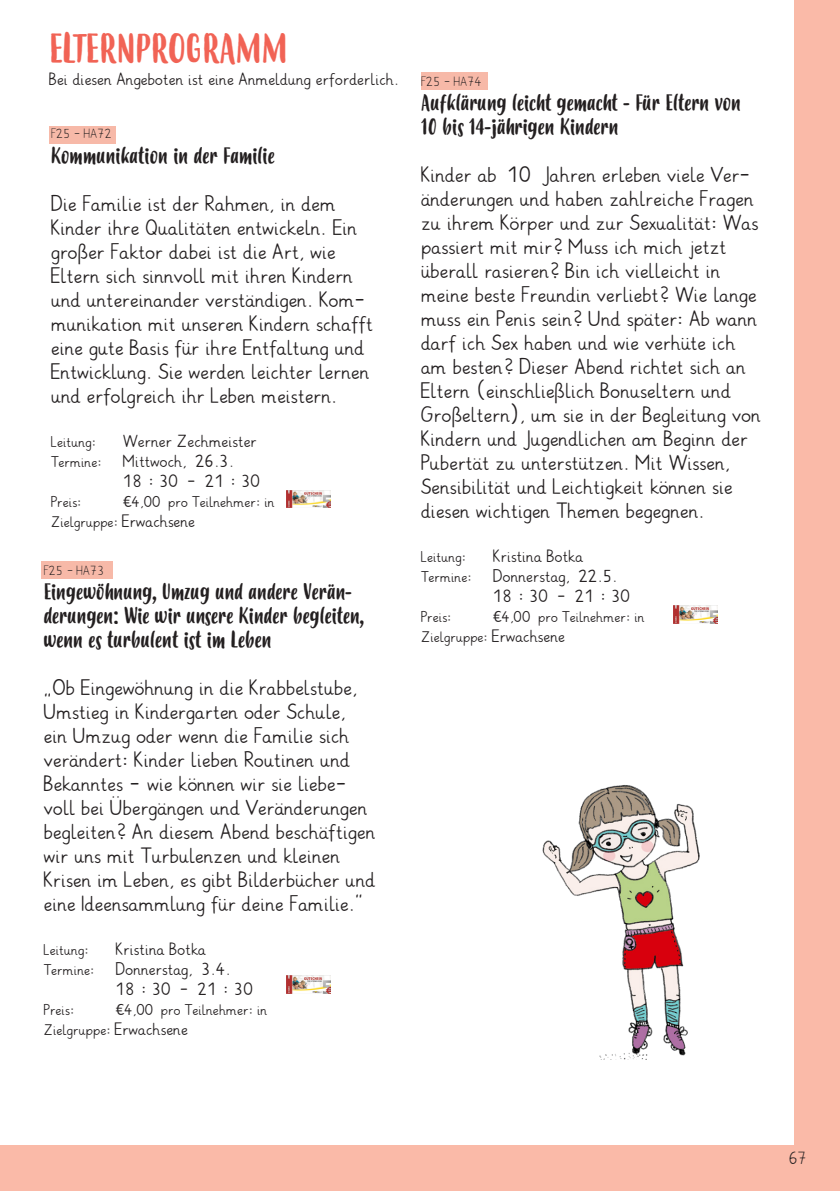
<style>
.page{position:relative;width:840px;height:1191px;background:#fff}
.page>*{position:absolute;margin:0;border:0;box-sizing:border-box;transform-origin:0 0}
.t1{font:40px "Budidaya";color:#f16355}
.t2{font:22px/24px "Budidaya";color:#231f20}
.t3{font:20px/24px "Grundschrift";color:#231f20}
.t4{font:16px "Grundschrift";color:#231f20}
.t5{font:300 16px "Grundschrift";color:#231f20}
.t6{font:14px "Grundschrift";color:#231f20}
.t7{font:300 12px "Grundschrift";color:#231f20}
.s1{font-size:16px}
</style>
<div class="page">
<div style="left:42px;top:561px;width:71px;height:17px;background:#f7b9a8"></div>
<div style="left:794px;top:0;width:45px;height:1191px;background:#fabaa8"></div>
<div style="left:0;top:1145px;width:839px;height:46px;background:#fabaa8"></div>
<div style="left:421px;top:72px;width:66px;height:17px;background:#f7b9a8"></div>
<div style="left:49px;top:126px;width:67px;height:17px;background:#f7b9a8"></div>
<img style="left:673px;top:606px;width:44px;height:17px">
<img style="left:286px;top:490px;width:44px;height:18px">
<img style="left:286px;top:975px;width:44px;height:18px">
<img style="left:542px;top:785px;width:158px;height:274px">
<p class="t1" style="left:49px;top:26px;width:240px">ELTERNPROGRAMM</p>
<p class="t4" style="left:49px;top:69px;width:351px">Bei diesen Angeboten ist eine Anmeldung erforderlich.</p>
<p class="t7" style="left:51px;top:127px;width:62px">F25-HA72</p>
<p class="t2" style="left:51px;top:144px;width:225px">Kommunikation in der Familie</p>
<p class="t3" style="left:51px;top:191px;width:323px">Die Familie ist der Rahmen, in dem Kinder ihre Qualitäten entwickeln. Ein großer Faktor dabei ist die Art, wie Eltern sich sinnvoll mit ihren Kindern und untereinander verständigen. Kom&shy;munikation mit unseren Kindern schafft eine gute Basis für ihre Entfaltung und Entwicklung. Sie werden leichter lernen und erfolgreich ihr Leben meistern.</p>
<p class="t6" style="left:51px;top:433px;width:46px">Leitung:</p>
<p class="t4" style="left:123px;top:431px;width:135px">Werner Zechmeister</p>
<p class="t6" style="left:51px;top:453px;width:52px">Termine:</p>
<p class="t4" style="left:123px;top:451px;width:113px">Mittwoch, 26.3.</p>
<p class="t4" style="left:123px;top:471px;width:139px">18:30 - 21:30</p>
<p class="t6" style="left:51px;top:493px;width:32px">Preis:</p>
<p class="t6" style="left:123px;top:493px;width:153px">€4,00 pro Teilnehmer: in</p>
<p class="t6" style="left:51px;top:513px;width:145px">Zielgruppe: <span class="s1">Erwachsene</span></p>
<p class="t7" style="left:44px;top:563px;width:62px">F25-HA73</p>
<p class="t2" style="left:44px;top:581px;width:322px">Eingewöhnung, Umzug und andere Verän&shy;derungen: Wie wir unsere Kinder begleiten, wenn es turbulent ist im Leben</p>
<p class="t3" style="left:44px;top:676px;width:333px">„Ob Eingewöhnung in die Krabbelstube, Umstieg in Kindergarten oder Schule,<br>ein Umzug oder wenn die Familie sich verändert: Kinder lieben Routinen und Bekanntes - wie können wir sie liebe&shy;voll bei Übergängen und Veränderungen begleiten? An diesem Abend beschäftigen wir uns mit Turbulenzen und kleinen Krisen im Leben, es gibt Bilderbücher und eine Ideensammlung für deine Familie.“</p>
<p class="t6" style="left:44px;top:941px;width:46px">Leitung:</p>
<p class="t4" style="left:116px;top:939px;width:92px">Kristina Botka</p>
<p class="t6" style="left:44px;top:961px;width:52px">Termine:</p>
<p class="t4" style="left:116px;top:959px;width:116px">Donnerstag, 3.4.</p>
<p class="t4" style="left:116px;top:979px;width:139px">18:30 - 21:30</p>
<p class="t6" style="left:44px;top:1001px;width:32px">Preis:</p>
<p class="t6" style="left:116px;top:1001px;width:153px">€4,00 pro Teilnehmer: in</p>
<p class="t6" style="left:44px;top:1021px;width:145px">Zielgruppe: <span class="s1">Erwachsene</span></p>
<p class="t7" style="left:421px;top:74px;width:62px">F25-HA74</p>
<p class="t2" style="left:421px;top:91px;width:321px">Aufklärung leicht gemacht - Für Eltern von<br>10 bis 14-jährigen Kindern</p>
<p class="t3" style="left:421px;top:163px;width:341px">Kinder ab 10 Jahren erleben viele Ver&shy;änderungen und haben zahlreiche Fragen zu ihrem Körper und zur Sexualität: Was passiert mit mir? Muss ich mich jetzt überall rasieren? Bin ich vielleicht in meine beste Freundin verliebt? Wie lange muss ein Penis sein? Und später: Ab wann darf ich Sex haben und wie verhüte ich am besten? Dieser Abend richtet sich an Eltern (einschließlich Bonuseltern und Großeltern), um sie in der Begleitung von Kindern und Jugendlichen am Beginn der Pubertät zu unterstützen. Mit Wissen, Sensibilität und Leichtigkeit können sie diesen wichtigen Themen begegnen.</p>
<p class="t6" style="left:421px;top:548px;width:46px">Leitung:</p>
<p class="t4" style="left:493px;top:546px;width:92px">Kristina Botka</p>
<p class="t6" style="left:421px;top:568px;width:52px">Termine:</p>
<p class="t4" style="left:493px;top:566px;width:126px">Donnerstag, 22.5.</p>
<p class="t4" style="left:493px;top:586px;width:139px">18:30 - 21:30</p>
<p class="t6" style="left:421px;top:608px;width:32px">Preis:</p>
<p class="t6" style="left:493px;top:608px;width:153px">€4,00 pro Teilnehmer: in</p>
<p class="t6" style="left:421px;top:628px;width:145px">Zielgruppe: <span class="s1">Erwachsene</span></p>
<p class="t5" style="left:788px;top:1148px;width:20px">67</p>
</div>
